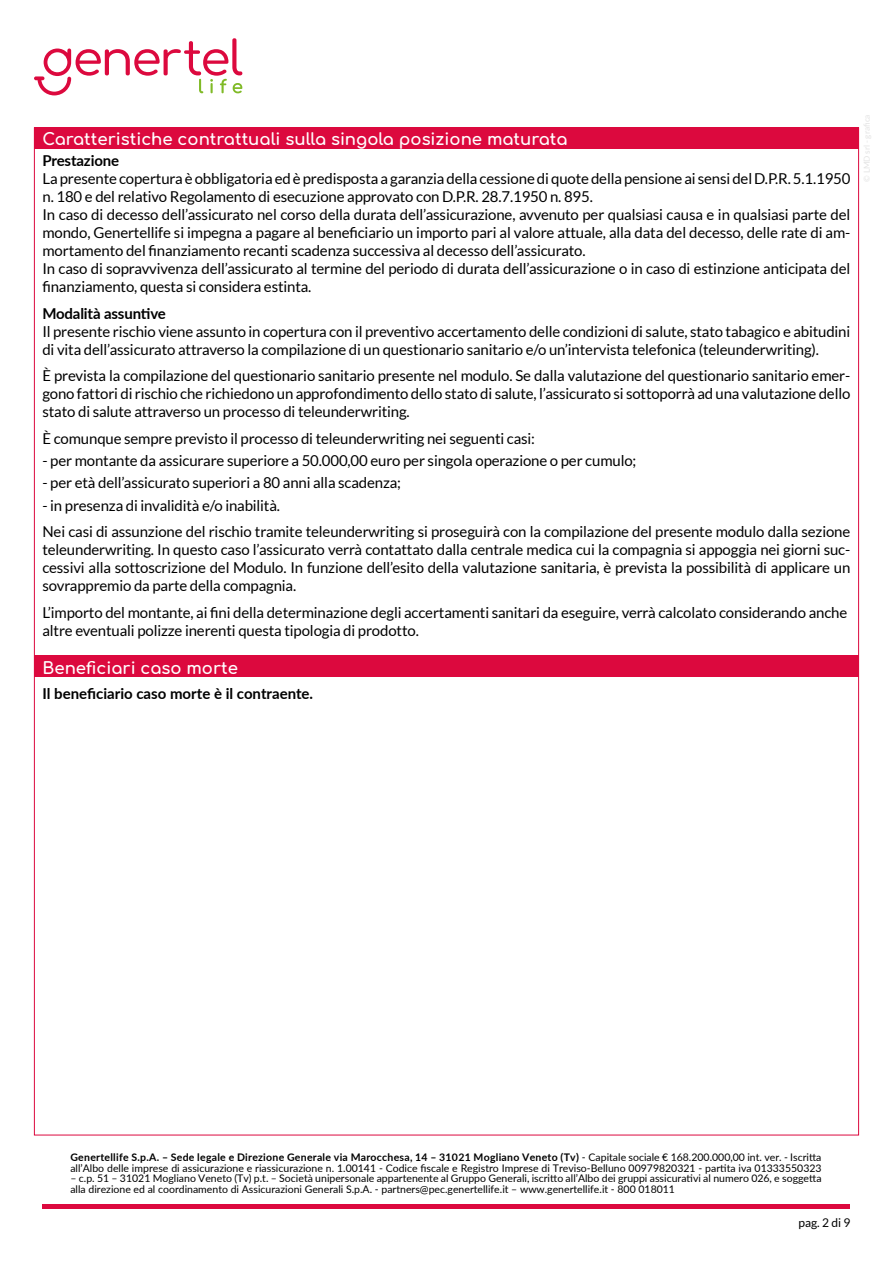
<style>
.page{position:relative;width:893px;height:1263px;background:#fff}
.page>*{position:absolute;margin:0;border:0;box-sizing:border-box;transform-origin:0 0}
.t1{font:16.5px "Comfortaa";color:#fff}
.t2{font:15px/18px "Lato";letter-spacing:-.01em;color:#000}
.t3{font:700 15px "Lato";letter-spacing:-.005em;color:#000}
.t4{font:12px "Lato";color:#000}
.t5{font:10.5px/10.5px "Lato";color:#000}
.s1{font-weight:700}
</style>
<div class="page">
<hr style="left:43px;top:1205px;width:807px;height:4px;background:#dc093e">
<svg style="left:34px;top:38px;width:208px;height:57px"></svg>
<div style="left:34px;top:128px;width:825px;height:21px;background:#dc093e"></div>
<div style="left:34px;top:656px;width:825px;height:21px;background:#dc093e"></div>
<p class="t1" style="left:43px;top:125px;width:527px">Caratteristiche contrattuali sulla singola posizione maturata</p>
<p class="t3" style="left:43px;top:150px;width:78px">Prestazione</p>
<p class="t2" style="left:42px;top:170px;width:810px">La presente copertura èobbligatoria edè predisposta a garanziadella cessionediquotedella pensione ai sensidelD.P.R.5.1.1950 n. 180 e del relativo Regolamento di esecuzione approvato con D.P.R. 28.7.1950 n. 895.<br>In caso di decesso dell’assicurato nel corso della durata dell’assicurazione, avvenuto per qualsiasi causa e in qualsiasi parte del mondo, Genertellife si impegna a pagare al beneficiario un importo pari al valore attuale, alla data del decesso, delle rate di am&shy;mortamento del finanziamento recanti scadenza successiva al decesso dell’assicurato.<br>In caso di sopravvivenza dell’assicurato al termine del periodo di durata dell’assicurazione o in caso di estinzione anticipata del finanziamento, questa si considera estinta.</p>
<p class="t3" style="left:42px;top:302px;width:125px">Modalità assuntive</p>
<p class="t2" style="left:42px;top:322px;width:809px">Il presente rischio viene assunto in copertura con il preventivo accertamento delle condizioni di salute, stato tabagico e abitudini di vita dell’assicurato attraverso la compilazione di un questionario sanitario e/o un’intervista telefonica (teleunderwriting).</p>
<p class="t2" style="left:42px;top:367px;width:809px;text-align:justify">È prevista la compilazione del questionario sanitario presente nel modulo. Se dalla valutazione del questionario sanitario emer&shy;gono fattori di rischio che richiedono un approfondimento dello stato di salute, l’assicurato si sottoporrà ad una valutazione dello stato di salute attraverso un processo di teleunderwriting.</p>
<p class="t2" style="left:42px;top:429px;width:494px">È comunque sempre previsto il processo di teleunderwriting nei seguenti casi:</p>
<p class="t2" style="left:42px;top:451px;width:595px">- per montante da assicurare superiore a 50.000,00 euro per singola operazione o per cumulo;</p>
<p class="t2" style="left:42px;top:474px;width:360px">- per età dell’assicurato superiori a 80 anni alla scadenza;</p>
<p class="t2" style="left:42px;top:492px;width:809px;line-height:26.5px">- in presenza di invalidità e/o inabilità.<br>Nei casi di assunzione del rischio tramite teleunderwriting si proseguirà con la compilazione del presente modulo dalla sezione</p>
<p class="t2" style="left:42px;top:540px;width:809px;text-align:justify">teleunderwriting. In questo caso l’assicurato verrà contattato dalla centrale medica cui la compagnia si appoggia nei giorni suc&shy;cessivi alla sottoscrizione del Modulo. In funzione dell’esito della valutazione sanitaria, è prevista la possibilità di applicare un sovrappremio da parte della compagnia.</p>
<p class="t2" style="left:42px;top:603px;width:806px">L’importo del montante, ai fini della determinazione degli accertamenti sanitari da eseguire, verrà calcolato considerando anche altre eventuali polizze inerenti questa tipologia di prodotto.</p>
<p class="t1" style="left:43px;top:653px;width:197px">Beneficiari caso morte</p>
<p class="t3" style="left:43px;top:682px;width:272px">Il beneficiario caso morte è il contraente.</p>
<p class="t5" style="left:70px;top:1151px;width:753px"><span class="s1">Genertellife S.p.A. – Sede legale e Direzione Generale via Marocchesa, 14 – 31021 Mogliano Veneto (Tv)</span> - Capitale sociale € 168.200.000,00 int. ver. - Iscritta all’Albo delle imprese di assicurazione e riassicurazione n. 1.00141 - Codice fiscale e Registro Imprese di Treviso-Belluno 00979820321 - partita iva 01333550323</p>
<p class="t5" style="left:70px;top:1172px;width:753px">– c.p. 51 – 31021 Mogliano Veneto (Tv) p.t. – Società unipersonale appartenente al Gruppo Generali, iscritto all’Albo dei gruppi assicurativi al numero 026, e soggetta alla direzione ed al coordinamento di Assicurazioni Generali S.p.A. - partners@pec.genertellife.it – www.genertellife.it - 800 018011</p>
<p class="t4" style="left:798px;top:1216px;width:54px">pag. 2 di 9</p>
</div>
